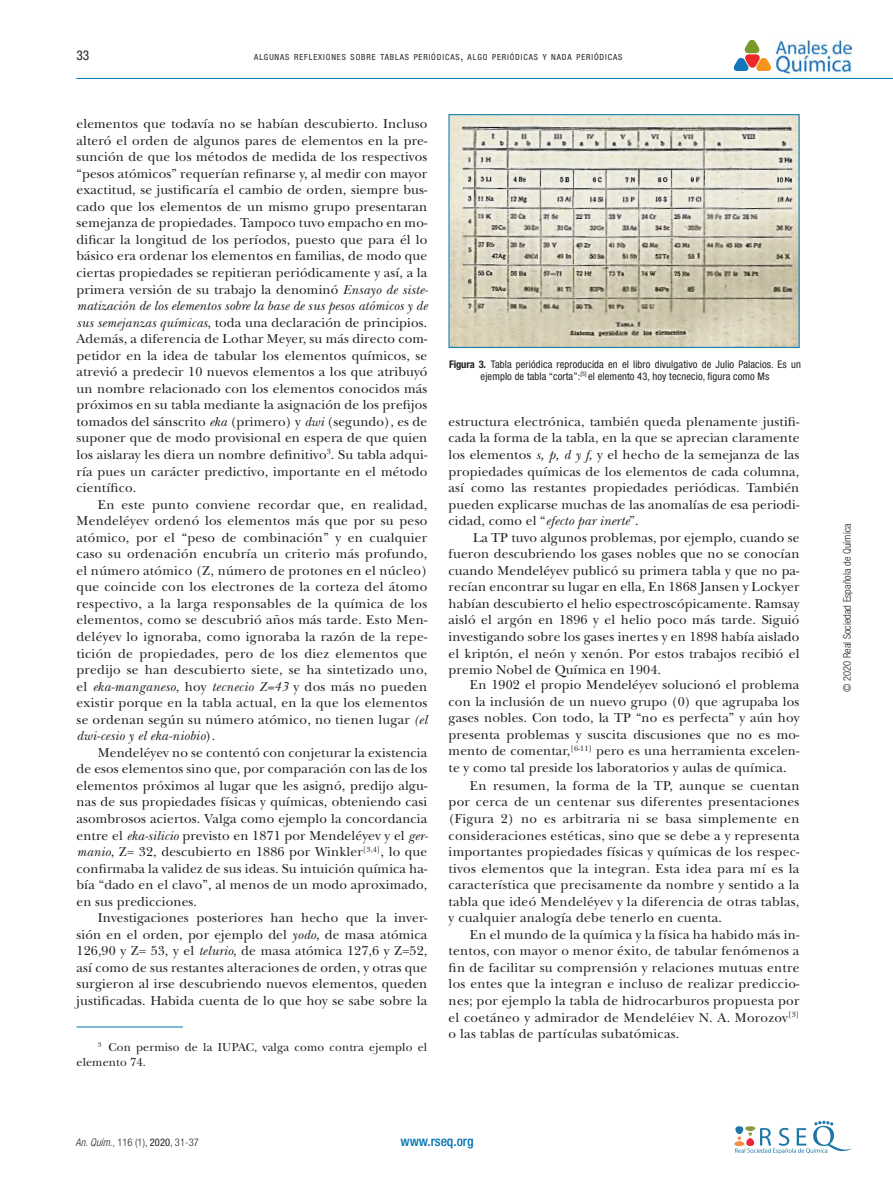
<style>
.page{position:relative;width:893px;height:1191px;background:#fff}
.page>*{position:absolute;margin:0;border:0;box-sizing:border-box;transform-origin:0 0}
.texto_corrido{font:13.5px/16.5px "New Baskerville Std";letter-spacing:.01em;color:#231f20;text-align:justify}
.t1{font:500 condensed 13.5px "Helvetica Neue LT Std";color:#0073ae}
.t2{font:condensed 13.5px "Helvetica Neue LT Std";color:#231f20}
.notas{font:12px/15px "New Baskerville Std";letter-spacing:.01em;color:#231f20}
.figurasytablas_pies{font:condensed 10.5px/12px "Helvetica Neue LT Std";letter-spacing:.01em;color:#231f20;text-align:center}
.t3{font:300 condensed 10.5px "Helvetica Neue LT Std";letter-spacing:.005em;color:#231f20}
.t4{font:condensed 8.4px "Helvetica Neue LT Std";letter-spacing:.105em;color:#231f20}
.s1{font-size:12px}
.s2{font-style:italic}
.s3{font-weight:700}
.s4{font-weight:400}
</style>
<div class="page">
<img style="left:773px;top:39px;width:78px;height:36px">
<img style="left:735px;top:40px;width:35px;height:31px">
<hr style="left:77px;top:78px;width:816px;height:1px;background:#0073ae">
<svg style="left:734px;top:1120px;width:117px;height:34px"></svg>
<img style="left:451px;top:116px;width:346px;height:230px">
<div style="left:449px;top:114px;width:350px;height:234px;border:1px solid #0073ae"></div>
<hr style="left:77px;top:1026px;width:106px;height:1px;background:#0073ae">
<p class="t2" style="left:76px;top:48px;width:14px">33</p>
<p class="t4" style="left:254px;top:52px;width:370px">ALGUNAS REFLEXIONES SOBRE TABLAS PERIÓDICAS<span class="s1">,</span> ALGO PERIÓDICAS Y NADA PERIÓDICAS</p>
<p class="texto_corrido" style="left:77px;top:115px;width:353px">elementos que todavía no se habían descubierto. Incluso alteró el orden de algunos pares de elementos en la pre&shy;sunción de que los métodos de medida de los respectivos “pesos atómicos” requerían refinarse y, al medir con mayor exactitud, se justificaría el cambio de orden, siempre bus&shy;cado que los elementos de un mismo grupo presentaran semejanza de propiedades. Tampoco tuvo empacho en mo&shy;dificar la longitud de los períodos, puesto que para él lo básico era ordenar los elementos en familias, de modo que ciertas propiedades se repitieran periódicamente y así, a la primera versión de su trabajo la denominó <span class="s2">Ensayo de siste&shy;matización de los elementos sobre la base de sus pesos atómicos y de sus semejanzas químicas</span>, toda una declaración de principios.<br>Además, a diferencia de Lothar Meyer, su más directo com&shy;petidor en la idea de tabular los elementos químicos, se atrevió a predecir 10 nuevos elementos a los que atribuyó un nombre relacionado con los elementos conocidos más próximos en su tabla mediante la asignación de los prefijos tomados del sánscrito <span class="s2">eka</span> (primero) y <span class="s2">dwi</span> (segundo), es de suponer que de modo provisional en espera de que quien los aislaray les diera un nombre definitivo<sup>3</sup>. Su tabla adqui&shy;ría pues un carácter predictivo, importante en el método científico.</p>
<p class="texto_corrido" style="left:77px;top:496px;width:352px;text-indent:21px">En este punto conviene recordar que, en realidad, Mendeléyev ordenó los elementos más que por su peso atómico, por el “peso de combinación” y en cualquier caso su ordenación encubría un criterio más profundo, el número atómico (Z, número de protones en el núcleo) que coincide con los electrones de la corteza del átomo respectivo, a la larga responsables de la química de los elementos, como se descubrió años más tarde. Esto Men&shy;deléyev lo ignoraba, como ignoraba la razón de la repe&shy;tición de propiedades, pero de los diez elementos que predijo se han descubierto siete, se ha sintetizado uno, el <span class="s2">eka-manganeso</span>, hoy <span class="s2">tecnecio Z=43</span> y dos más no pueden existir porque en la tabla actual, en la que los elementos se ordenan según su número atómico, no tienen lugar <span class="s2">(el dwi-cesio y el eka-niobio</span>).</p>
<p class="texto_corrido" style="left:77px;top:744px;width:353px;text-indent:21px">Mendeléyev no se contentó con conjeturar la existencia de esos elementos sino que, por comparación con las de los elementos próximos al lugar que les asignó, predijo algu&shy;nas de sus propiedades físicas y químicas, obteniendo casi asombrosos aciertos. Valga como ejemplo la concordancia entre el <span class="s2">eka-silicio</span> previsto en 1871 por Mendeléyev y el <span class="s2">ger&shy;manio</span>, Z= 32, descubierto en 1886 por Winkler<sup>[3,4]</sup>, lo que confirmaba la validez de sus ideas. Su intuición química ha&shy;bía “dado en el clavo”, al menos de un modo aproximado, en sus predicciones.</p>
<p class="texto_corrido" style="left:77px;top:909px;width:352px;text-indent:21px">Investigaciones posteriores han hecho que la inver&shy;sión en el orden, por ejemplo del <span class="s2">yodo</span>, de masa atómica 126,90 y Z= 53, y el <span class="s2">telurio</span>, de masa atómica 127,6 y Z=52, así como de sus restantes alteraciones de orden, y otras que surgieron al irse descubriendo nuevos elementos, queden justificadas. Habida cuenta de lo que hoy se sabe sobre la</p>
<p class="notas" style="left:77px;top:1039px;width:352px;text-indent:21px"><sup>3</sup> Con permiso de la IUPAC, valga como contra ejemplo el elemento 74.</p>
<p class="figurasytablas_pies" style="left:449px;top:358px;width:353px"><span class="s3">Figura 3.</span> Tabla periódica reproducida en el libro divulgativo de Julio Palacios. Es un ejemplo de tabla “corta”:<sup>[5]</sup> el elemento 43, hoy tecnecio, figura como Ms</p>
<p class="texto_corrido" style="left:449px;top:413px;width:352px">estructura electrónica, también queda plenamente justifi&shy;cada la forma de la tabla, en la que se aprecian claramente los elementos <span class="s2">s, p, d y f</span>, y el hecho de la semejanza de las propiedades químicas de los elementos de cada columna, así como las restantes propiedades periódicas. También pueden explicarse muchas de las anomalías de esa periodi&shy;cidad, como el “<span class="s2">efecto par inerte</span>”.</p>
<p class="texto_corrido" style="left:449px;top:529px;width:352px;text-indent:24px">La TP tuvo algunos problemas, por ejemplo, cuando se fueron descubriendo los gases nobles que no se conocían cuando Mendeléyev publicó su primera tabla y que no pa&shy;recían encontrar su lugar en ella, En 1868 Jansen y Lockyer habían descubierto el helio espectroscópicamente. Ramsay aisló el argón en 1896 y el helio poco más tarde. Siguió investigando sobre los gases inertes y en 1898 había aislado el kriptón, el neón y xenón. Por estos trabajos recibió el premio Nobel de Química en 1904.</p>
<p class="texto_corrido" style="left:449px;top:676px;width:352px;text-indent:21px">En 1902 el propio Mendeléyev solucionó el problema con la inclusión de un nuevo grupo (0) que agrupaba los gases nobles. Con todo, la TP “no es perfecta” y aún hoy presenta problemas y suscita discusiones que no es mo&shy;mento de comentar,<sup>[6-11]</sup> pero es una herramienta excelen&shy;te y como tal preside los laboratorios y aulas de química.</p>
<p class="texto_corrido" style="left:449px;top:777px;width:352px;text-indent:21px">En resumen, la forma de la TP, aunque se cuentan por cerca de un centenar sus diferentes presentaciones (Figura 2) no es arbitraria ni se basa simplemente en consideraciones estéticas, sino que se debe a y representa importantes propiedades físicas y químicas de los respec&shy;tivos elementos que la integran. Esta idea para mí es la característica que precisamente da nombre y sentido a la tabla que ideó Mendeléyev y la diferencia de otras tablas, y cualquier analogía debe tenerlo en cuenta.</p>
<p class="texto_corrido" style="left:449px;top:926px;width:352px;text-indent:21px">En el mundo de la química y la física ha habido más in&shy;tentos, con mayor o menor éxito, de tabular fenómenos a fin de facilitar su comprensión y relaciones mutuas entre los entes que la integran e incluso de realizar prediccio&shy;nes; por ejemplo la tabla de hidrocarburos propuesta por el coetáneo y admirador de Mendeléiev N. A. Morozov<sup>[3] </sup>o las tablas de partículas subatómicas.</p>
<p class="t3" style="left:75px;top:1136px;width:125px"><span class="s2">An. Quím</span>., 116 (1), <span class="s4">2020</span>, 31-37</p>
<p class="t1" style="left:400px;top:1133px;width:75px">www.rseq.org</p>
<p class="t3" style="left:841px;top:692px;width:170px;rotate:-90deg">© 2020 Real Sociedad Española de Química</p>
</div>
